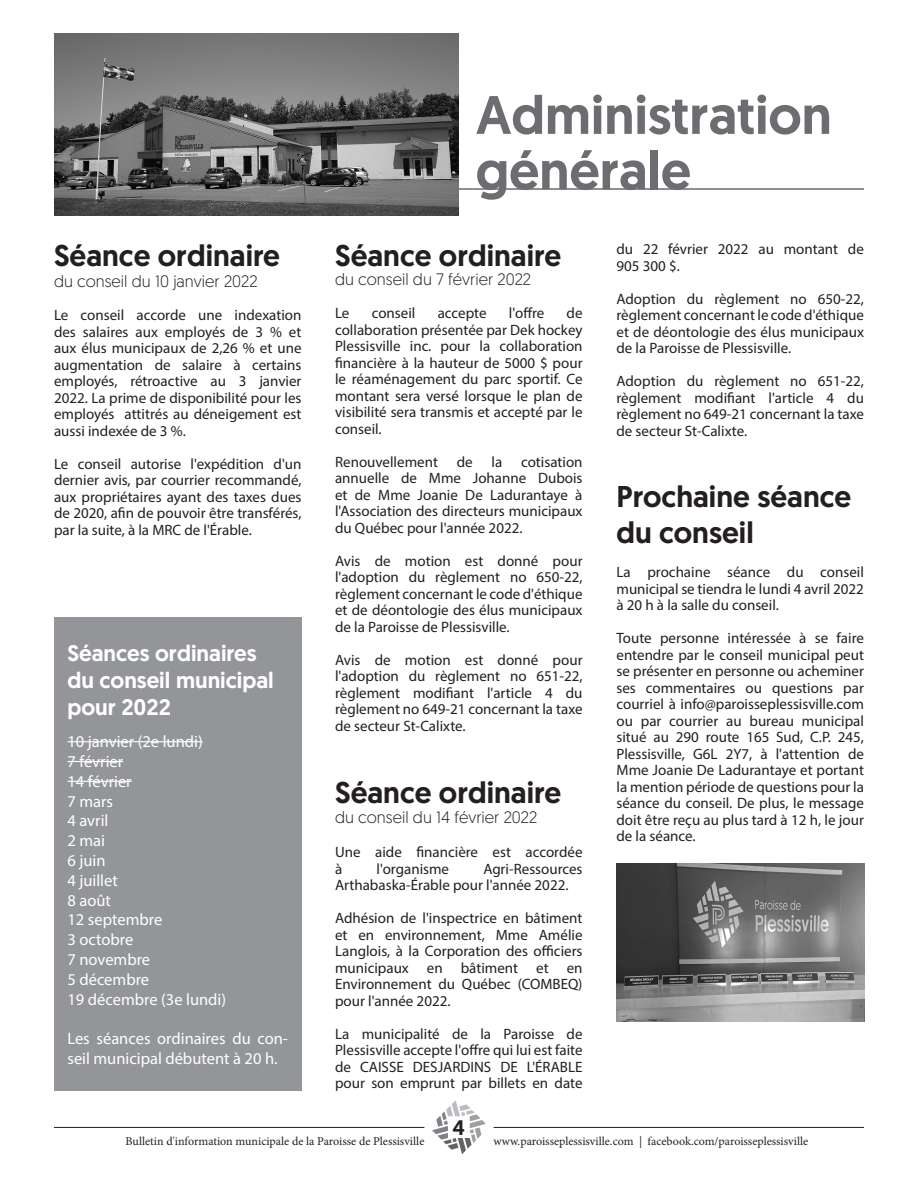
<style>
.page{position:relative;width:918px;height:1188px;background:#fff}
.page>*{position:absolute;margin:0;border:0;box-sizing:border-box;transform-origin:0 0}
.Titre_de_section_1{font:500 54px "Geomanist";color:#6c6d70}
.Titre_2{font:500 30px/36px "Geomanist";color:#231f20}
.Titre_3{font:500 22.5px/27px "Geomanist";color:#fff}
.t1{font:500 21px "Geomanist";color:#231f20}
.t2{font:16.5px/19.8px "Myriad Pro";color:#fff}
.Sous-titre{font:300 16.5px "Geomanist";color:#231f20}
.t3{font:15px/16.5px "Myriad Pro";color:#231f20;text-align:justify}
.t4{font:12px "Minion Pro";color:#231f20}
</style>
<div class="page">
<svg style="left:432px;top:1100px;width:54px;height:54px"></svg>
<hr style="left:54px;top:1127px;width:370px;height:1px;background:#231f20">
<hr style="left:494px;top:1127px;width:370px;height:1px;background:#231f20">
<hr style="left:54px;top:189px;width:810px;height:1px;background:#231f20">
<img style="left:54px;top:34px;width:405px;height:182px">
<div style="left:54px;top:618px;width:248px;height:473px;background:#939598"></div>
<hr style="left:68px;top:741px;width:135px;height:1px;background:#fff">
<hr style="left:68px;top:761px;width:55px;height:1px;background:#fff">
<hr style="left:68px;top:781px;width:64px;height:1px;background:#fff">
<img style="left:616px;top:864px;width:248px;height:158px">
<p class="Titre_2" style="left:54px;top:237px;width:228px">Séance ordinaire</p>
<p class="Sous-titre" style="left:54px;top:271px;width:205px">du conseil du 10 janvier 2022</p>
<p class="t3" style="left:54px;top:307px;width:249px">Le conseil accorde une indexation des salaires aux employés de 3 % et aux élus municipaux de 2,26 % et une augmentation de salaire à certains employés, rétroactive au 3 janvier 2022. La prime de disponibilité pour les employés attitrés au déneigement est aussi indexée de 3 %.</p>
<p class="t3" style="left:54px;top:455px;width:249px">Le conseil autorise l'expédition d'un dernier avis, par courrier recommandé, aux propriétaires ayant des taxes dues de 2020, afin de pouvoir être transférés, par la suite, à la MRC de l'Érable.</p>
<p class="Titre_3" style="left:68px;top:640px;width:191px">Séances ordinaires</p>
<p class="Titre_3" style="left:68px;top:667px;width:208px">du conseil municipal pour 2022</p>
<p class="t2" style="left:68px;top:732px;width:137px">10 janvier (2e lundi)</p>
<p class="t2" style="left:68px;top:751px;width:57px">7 février</p>
<p class="t2" style="left:68px;top:771px;width:66px">14 février</p>
<p class="t2" style="left:68px;top:791px;width:47px">7 mars</p>
<p class="t2" style="left:68px;top:811px;width:42px">4 avril</p>
<p class="t2" style="left:68px;top:831px;width:39px">2 mai</p>
<p class="t2" style="left:68px;top:850px;width:40px">6 juin</p>
<p class="t2" style="left:68px;top:870px;width:52px">4 juillet</p>
<p class="t2" style="left:68px;top:890px;width:45px">8 août</p>
<p class="t2" style="left:68px;top:910px;width:96px">12 septembre</p>
<p class="t2" style="left:68px;top:930px;width:67px">3 octobre</p>
<p class="t2" style="left:68px;top:949px;width:84px">7 novembre</p>
<p class="t2" style="left:68px;top:969px;width:83px">5 décembre</p>
<p class="t2" style="left:68px;top:989px;width:160px">19 décembre (3e lundi)</p>
<p class="t2" style="left:68px;top:1029px;width:222px">Les séances ordinaires du con&shy;seil municipal débutent à 20 h.</p>
<p class="Titre_de_section_1" style="left:476px;top:79px;width:357px">Administration</p>
<p class="Titre_de_section_1" style="left:476px;top:135px;width:217px">générale</p>
<p class="Titre_2" style="left:335px;top:237px;width:228px">Séance ordinaire</p>
<p class="Sous-titre" style="left:335px;top:269px;width:198px">du conseil du 7 février 2022</p>
<p class="t3" style="left:335px;top:305px;width:16px">Le</p>
<p class="t3" style="left:372px;top:305px;width:45px">conseil</p>
<p class="t3" style="left:438px;top:305px;width:50px">accepte</p>
<p class="t3" style="left:509px;top:305px;width:37px">l'offre</p>
<p class="t3" style="left:335px;top:305px;width:249px;text-indent:232px">de collaboration présentée par Dek hockey Plessisville inc. pour la collaboration financière à la hauteur de 5000 $ pour le réaménagement du parc sportif. Ce montant sera versé lorsque le plan de visibilité sera transmis et accepté par le conseil.</p>
<p class="t3" style="left:335px;top:453px;width:104px">Renouvellement</p>
<p class="t3" style="left:457px;top:453px;width:17px">de</p>
<p class="t3" style="left:492px;top:453px;width:12px">la</p>
<p class="t3" style="left:335px;top:453px;width:249px;text-indent:186px">cotisation annuelle de Mme Johanne Dubois et de Mme Joanie De Ladurantaye à l'Association des directeurs municipaux du Québec pour l'année 2022.</p>
<p class="t3" style="left:335px;top:552px;width:249px">Avis de motion est donné pour l'adoption du règlement no 650-22, règlement concernant le code d'éthique et de déontologie des élus municipaux de la Paroisse de Plessisville.</p>
<p class="t3" style="left:335px;top:651px;width:249px">Avis de motion est donné pour l'adoption du règlement no 651-22, règlement modifiant l'article 4 du règlement no 649-21 concernant la taxe de secteur St-Calixte.</p>
<p class="Titre_2" style="left:335px;top:774px;width:228px">Séance ordinaire</p>
<p class="Sous-titre" style="left:335px;top:806px;width:204px">du conseil du 14 février 2022</p>
<p class="t3" style="left:335px;top:844px;width:249px">Une aide financière est accordée à</p>
<p class="t3" style="left:376px;top:860px;width:74px">l'organisme</p>
<p class="t3" style="left:335px;top:860px;width:249px;text-indent:148px">Agri-Ressources<br>Arthabaska-Érable pour l'année 2022.</p>
<p class="t3" style="left:335px;top:910px;width:249px">Adhésion de l'inspectrice en bâtiment et en environnement, Mme Amélie Langlois, à la Corporation des officiers municipaux en bâtiment et en Environnement du Québec (COMBEQ) pour l'année 2022.</p>
<p class="t3" style="left:335px;top:1025px;width:249px">La municipalité de la Paroisse de Plessisville accepte l'offre qui lui est faite de CAISSE DESJARDINS DE L'ÉRABLE pour son emprunt par billets en date</p>
<p class="t3" style="left:616px;top:241px;width:249px">du 22 février 2022 au montant de<br>905 300 $.</p>
<p class="t3" style="left:616px;top:290px;width:249px">Adoption du règlement no 650-22, règlement concernant le code d'éthique et de déontologie des élus municipaux de la Paroisse de Plessisville.</p>
<p class="t3" style="left:616px;top:373px;width:249px">Adoption du règlement no 651-22, règlement modifiant l'article 4 du règlement no 649-21 concernant la taxe de secteur St-Calixte.</p>
<p class="Titre_2" style="left:616px;top:478px;width:236px">Prochaine séance du conseil</p>
<p class="t3" style="left:616px;top:564px;width:249px">La prochaine séance du conseil municipal se tiendra le lundi 4 avril 2022 à 20 h à la salle du conseil.</p>
<p class="t3" style="left:616px;top:630px;width:249px">Toute personne intéressée à se faire entendre par le conseil municipal peut se présenter en personne ou acheminer ses commentaires ou questions par courriel à info@paroisseplessisville.com ou par courrier au bureau municipal situé au 290 route 165 Sud, C.P. 245, Plessisville, G6L 2Y7, à l'attention de Mme Joanie De Ladurantaye et portant la mention période de questions pour la séance du conseil. De plus, le message doit être reçu au plus tard à 12 h, le jour de la séance.</p>
<h3 class="t1" style="left:453px;top:1114px;width:14px">4</h3>
<p class="t4" style="left:126px;top:1134px;width:300px">Bulletin d'information municipale de la Paroisse de Plessisville</p>
<p class="t4" style="left:494px;top:1134px;width:316px">www.paroisseplessisville.com | facebook.com/paroisseplessisville</p>
</div>
